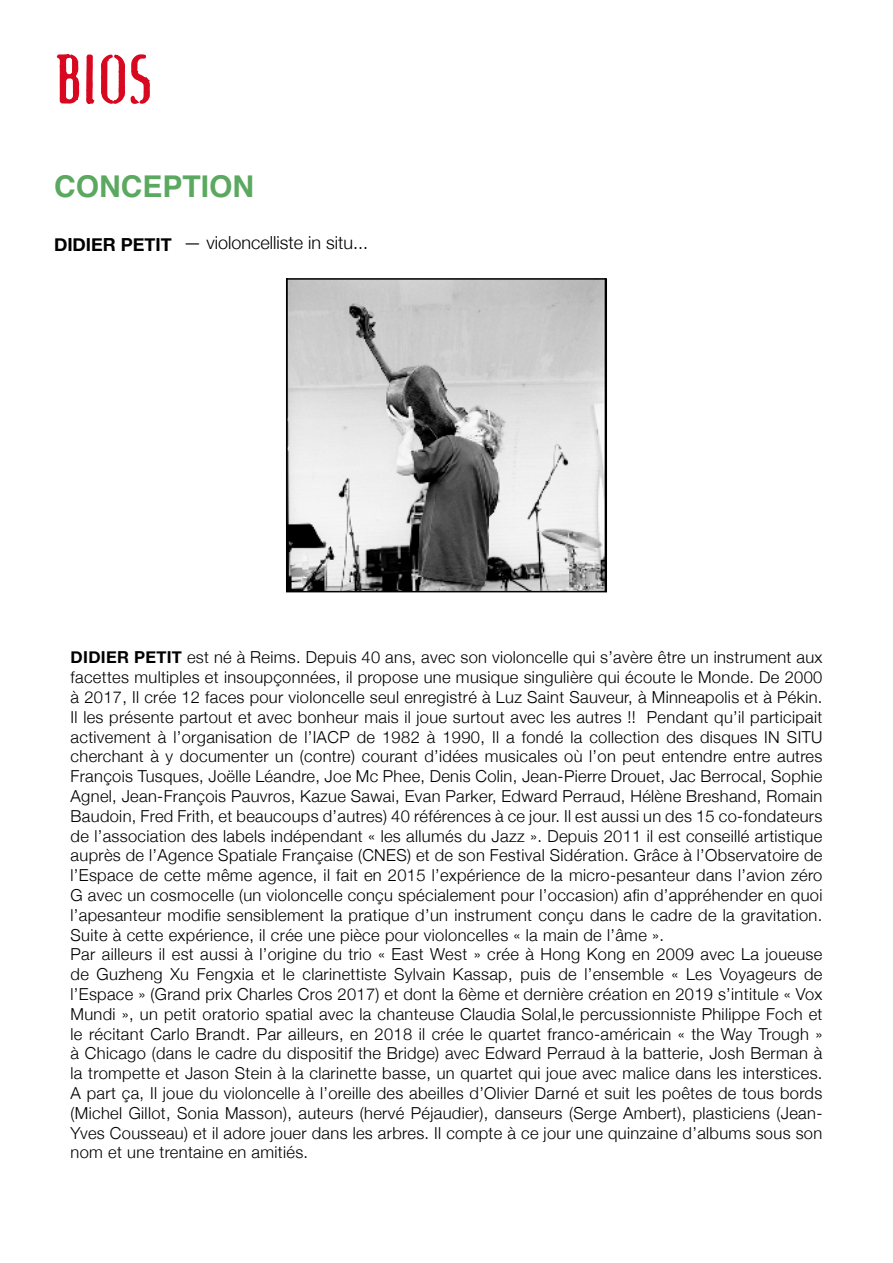
<style>
.page{position:relative;width:893px;height:1263px;background:#fff}
.page>*{position:absolute;margin:0;border:0;box-sizing:border-box;transform-origin:0 0}
.t1{font:300 60px "Fluid";color:#d70820}
.t2{font:700 30px "Helvetica";color:#5ba860}
.t3{font:300 18px "Helvetica Neue";color:#000}
.t4{font:300 16.5px/19.8px "Helvetica Neue";letter-spacing:.02em;color:#000}
.s1{font-weight:700}
</style>
<div class="page">
<svg style="left:56px;top:54px;width:94px;height:50px"></svg>
<img style="left:289px;top:281px;width:315px;height:308px">
<div style="left:286px;top:278px;width:321px;height:314px;border:2px solid #000"></div>
<h1 class="t1" style="left:54px;top:52px;width:101px">BIOS</h1>
<h2 class="t2" style="left:54px;top:162px;width:202px">CONCEPTION</h2>
<p class="t3" style="left:54px;top:228px;width:316px"><span class="s1">DIDIER PETIT</span> — violoncelliste in situ...</p>
<p class="t4" style="left:71px;top:646px;width:753px"><span class="s1">DIDIER PETIT</span> est né à Reims. Depuis 40 ans, avec son violoncelle qui s’avère être un instrument aux facettes multiples et insoupçonnées, il propose une musique singulière qui écoute le Monde. De 2000 à 2017, Il crée 12 faces pour violoncelle seul enregistré à Luz Saint Sauveur, à Minneapolis et à Pékin.<br>Il les présente partout et avec bonheur mais il joue surtout avec les autres !! Pendant qu’il participait activement à l’organisation de l’IACP de 1982 à 1990, Il a fondé la collection des disques IN SITU cherchant à y documenter un (contre) courant d’idées musicales où l’on peut entendre entre autres François Tusques, Joëlle Léandre, Joe Mc Phee, Denis Colin, Jean-Pierre Drouet, Jac Berrocal, Sophie Agnel, Jean-François Pauvros, Kazue Sawai, Evan Parker, Edward Perraud, Hélène Breshand, Romain Baudoin, Fred Frith, et beaucoups d’autres) 40 références à ce jour. Il est aussi un des 15 co-fondateurs de l’association des labels indépendant « les allumés du Jazz ». Depuis 2011 il est conseillé artistique auprès de l’Agence Spatiale Française (CNES) et de son Festival Sidération. Grâce à l’Observatoire de l’Espace de cette même agence, il fait en 2015 l’expérience de la micro-pesanteur dans l’avion zéro G avec un cosmocelle (un violoncelle conçu spécialement pour l’occasion) afin d’appréhender en quoi l’apesanteur modifie sensiblement la pratique d’un instrument conçu dans le cadre de la gravitation.<br>Suite à cette expérience, il crée une pièce pour violoncelles « la main de l’âme ».<br>Par ailleurs il est aussi à l’origine du trio « East West » crée à Hong Kong en 2009 avec La joueuse de Guzheng Xu Fengxia et le clarinettiste Sylvain Kassap, puis de l’ensemble « Les Voyageurs de l’Espace » (Grand prix Charles Cros 2017) et dont la 6ème et dernière création en 2019 s’intitule « Vox Mundi », un petit oratorio spatial avec la chanteuse Claudia Solal,le percussionniste Philippe Foch et le récitant Carlo Brandt. Par ailleurs, en 2018 il crée le quartet franco-américain « the Way Trough » à Chicago (dans le cadre du dispositif the Bridge) avec Edward Perraud à la batterie, Josh Berman à la trompette et Jason Stein à la clarinette basse, un quartet qui joue avec malice dans les interstices.<br>A part ça, Il joue du violoncelle à l’oreille des abeilles d’Olivier Darné et suit les poêtes de tous bords (Michel Gillot, Sonia Masson), auteurs (hervé Péjaudier), danseurs (Serge Ambert), plasticiens (Jean-Yves Cousseau) et il adore jouer dans les arbres. Il compte à ce jour une quinzaine d’albums sous son nom et une trentaine en amitiés.</p>
</div>
